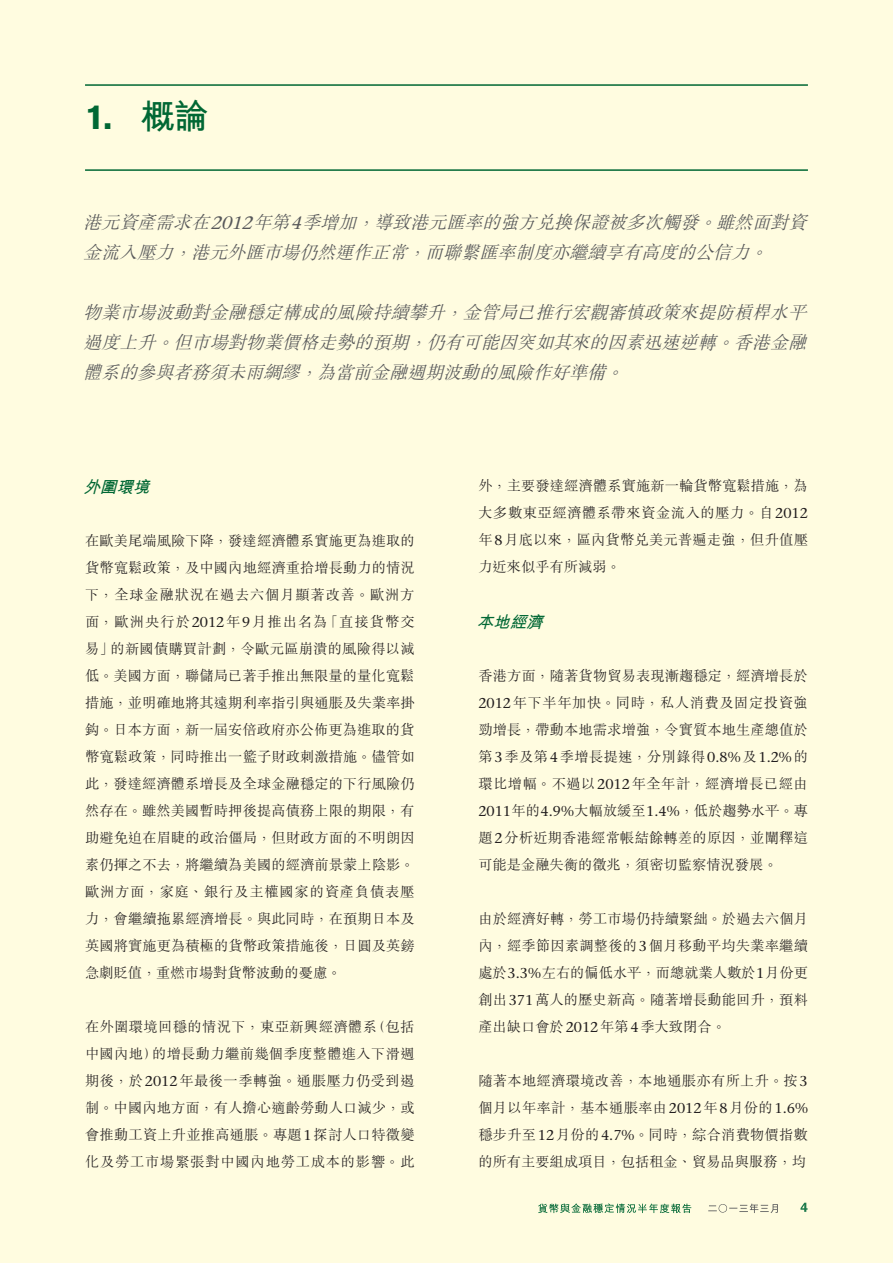
<style>
.page{position:relative;width:893px;height:1263px;background:#fffce0}
.page>*{position:absolute;margin:0;border:0;box-sizing:border-box;transform-origin:0 0}
.RunHead_H1{font:700 34.5px "Akzidenz Grotesk BQ";color:#006734}
.Intro{font:italic 300 18px/30px "M Sung HK";color:#57585a}
.T_Heading_H2{font:italic 700 16.5px "M Hei HK";color:#006734}
.Text{font:300 14.25px/27px "M Sung HK";letter-spacing:.01em;color:#231f20;text-align:justify}
.s1{font-family:"M Hei HK"}
.s2{font-family:"Stone Serif";font-weight:400}
</style>
<div class="page">
<hr style="left:85px;top:169px;width:723px;height:2px;background:#006734">
<hr style="left:85px;top:84px;width:723px;height:2px;background:#006734">
<svg style="left:800px;top:1203px;width:7px;height:9px"></svg>
<svg style="left:708px;top:1203px;width:70px;height:10px"></svg>
<svg style="left:538px;top:1203px;width:153px;height:10px"></svg>
<h1 class="RunHead_H1" style="left:85px;top:97px;width:125px">1. <span class="s1">概論</span></h1>
<p class="Intro" style="left:83px;top:206px;width:731px">港元資產需求在<span class="s2">2012</span>年第<span class="s2">4</span>季增加，導致港元匯率的強方兌換保證被多次觸發。雖然面對資金流入壓力，港元外匯市場仍然運作正常，而聯繫匯率制度亦繼續享有高度的公信力。</p>
<p class="Intro" style="left:83px;top:296px;width:731px;text-align:justify">物業市場波動對金融穩定構成的風險持續攀升，金管局已推行宏觀審慎政策來提防槓桿水平過度上升。但市場對物業價格走勢的預期，仍有可能因突如其來的因素迅速逆轉。香港金融體系的參與者務須未雨綢繆，為當前金融週期波動的風險作好準備。</p>
<h1 class="T_Heading_H2" style="left:83px;top:475px;width:73px">外圍環境</h1>
<p class="Text" style="left:85px;top:527px;width:331px">在歐美尾端風險下降，發達經濟體系實施更為進取的貨幣寬鬆政策，及中國內地經濟重拾增長動力的情況下，全球金融狀況在過去六個月顯著改善。歐洲方面，歐洲央行於<span class="s2">2012</span>年<span class="s2">9</span>月推出名為「直接貨幣交易」的新國債購買計劃，令歐元區崩潰的風險得以減低。美國方面，聯儲局已著手推出無限量的量化寬鬆措施，並明確地將其遠期利率指引與通脹及失業率掛鈎。日本方面，新一屆安倍政府亦公佈更為進取的貨幣寬鬆政策，同時推出一籃子財政刺激措施。儘管如此，發達經濟體系增長及全球金融穩定的下行風險仍然存在。雖然美國暫時押後提高債務上限的期限，有助避免迫在眉睫的政治僵局，但財政方面的不明朗因素仍揮之不去，將繼續為美國的經濟前景蒙上陰影。歐洲方面，家庭、銀行及主權國家的資產負債表壓力，會繼續拖累經濟增長。與此同時，在預期日本及英國將實施更為積極的貨幣政策措施後，日圓及英鎊急劇貶值，重燃市場對貨幣波動的憂慮。</p>
<p class="Text" style="left:85px;top:1013px;width:331px">在外圍環境回穩的情況下，東亞新興經濟體系（包括中國內地）的增長動力繼前幾個季度整體進入下滑週期後，於<span class="s2">2012</span>年最後一季轉強。通脹壓力仍受到遏制。中國內地方面，有人擔心適齡勞動人口減少，或會推動工資上升並推高通脹。專題<span class="s2">1</span>探討人口特徵變化及勞工市場緊張對中國內地勞工成本的影響。此</p>
<p class="Text" style="left:478px;top:471px;width:331px">外，主要發達經濟體系實施新一輪貨幣寬鬆措施，為大多數東亞經濟體系帶來資金流入的壓力。自<span class="s2">2012</span>年<span class="s2">8</span>月底以來，區內貨幣兌美元普遍走強，但升值壓力近來似乎有所減弱。</p>
<h1 class="T_Heading_H2" style="left:477px;top:610px;width:73px">本地經濟</h1>
<p class="Text" style="left:478px;top:662px;width:331px">香港方面，隨著貨物貿易表現漸趨穩定，經濟增長於<span class="s2">2012</span>年下半年加快。同時，私人消費及固定投資強勁增長，帶動本地需求增強，令實質本地生產總值於第<span class="s2">3</span>季及第<span class="s2">4</span>季增長提速，分別錄得<span class="s2">0.8%</span>及<span class="s2">1.2%</span>的環比增幅。不過以<span class="s2">2012</span>年全年計，經濟增長已經由<span class="s2">2011</span>年的<span class="s2">4.9%</span>大幅放緩至<span class="s2">1.4%</span>，低於趨勢水平。專題<span class="s2">2</span>分析近期香港經常帳結餘轉差的原因，並闡釋這可能是金融失衡的徵兆，須密切監察情況發展。</p>
<p class="Text" style="left:478px;top:905px;width:331px">由於經濟好轉，勞工市場仍持續緊絀。於過去六個月內，經季節因素調整後的<span class="s2">3</span>個月移動平均失業率繼續處於<span class="s2">3.3%</span>左右的偏低水平，而總就業人數於<span class="s2">1</span>月份更創出<span class="s2">371</span>萬人的歷史新高。隨著增長動能回升，預料產出缺口會於<span class="s2">2012</span>年第<span class="s2">4</span>季大致閉合。</p>
<p class="Text" style="left:478px;top:1067px;width:331px">隨著本地經濟環境改善，本地通脹亦有所上升。按<span class="s2">3</span>個月以年率計，基本通脹率由<span class="s2">2012</span>年<span class="s2">8</span>月份的<span class="s2">1.6%</span>穩步升至<span class="s2">12</span>月份的<span class="s2">4.7%</span>。同時，綜合消費物價指數的所有主要組成項目，包括租金、貿易品與服務，均</p>
</div>
